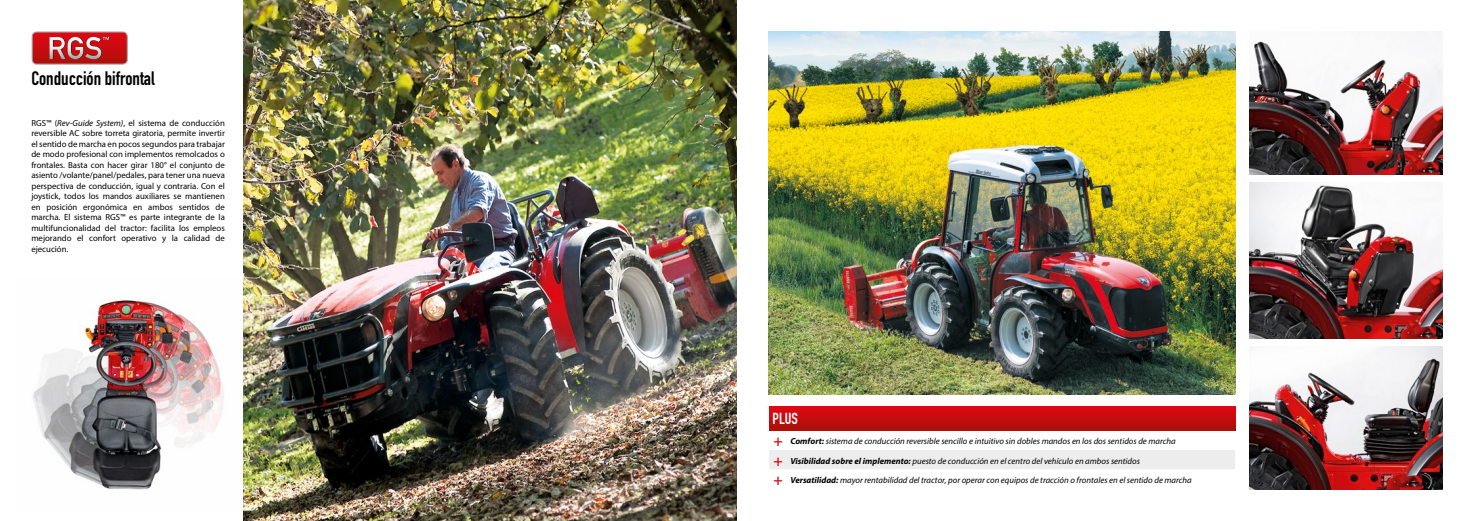
<style>
.page{position:relative;width:1474px;height:521px;background:#fff}
.page>*{position:absolute;margin:0;border:0;box-sizing:border-box;transform-origin:0 0}
.t1{font:19.25px "DIN Engschrift";color:#000}
.t2{font:15.75px "DIN Engschrift";color:#fff}
.t3{font:700 condensed 15.75px/19.2px "Myriad Pro";color:#d80f15;text-align:justify}
.t4{font:8.75px/10.5px "Myriad Pro";color:#000;text-align:justify}
.t5{font:italic 8.75px/19.2px "Myriad Pro";color:#000}
.s1{font-style:italic}
.s2{font-weight:700}
</style>
<div class="page">
<img style="left:33px;top:300px;width:191px;height:190px">
<svg style="left:769px;top:406px;width:466px;height:25px;background:#c40b0e"></svg>
<div style="left:769px;top:450px;width:466px;height:19px;background:#ededed"></div>
<img style="left:1249px;top:182px;width:193px;height:157px">
<img style="left:1249px;top:346px;width:193px;height:143px">
<img style="left:1249px;top:32px;width:193px;height:143px">
<img style="left:768px;top:32px;width:467px;height:363px">
<img style="left:243px;top:0;width:494px;height:521px">
<svg style="left:32px;top:31px;width:96px;height:34px;background:#c42d2f"></svg>
<img style="left:50px;top:37px;width:59px;height:22px">
<h1 class="t1" style="left:31px;top:67px;width:125px">Conducción bifrontal</h1>
<p class="t4" style="left:31px;top:117px;width:195px">RGS™ (<span class="s1">Rev-Guide System)</span>, el sistema de conducción reversible AC sobre torreta giratoria, permite invertir el sentido de marcha en pocos segundos para trabajar de modo profesional con implementos remolcados o frontales. Basta con hacer girar 180° el conjunto de asiento /volante/panel/pedales, para tener una nueva perspectiva de conducción, igual y contraria. Con el joystick, todos los mandos auxiliares se mantienen en posición ergonómica en ambos sentidos de marcha. El sistema RGS™ es parte integrante de la multifuncionalidad del tractor: facilita los empleos mejorando el confort operativo y la calidad de ejecución.</p>
<h2 class="t2" style="left:772px;top:410px;width:27px">PLUS</h2>
<h2 class="t3" style="left:773px;top:431px;width:11px">+ + +</h2>
<p class="t5" style="left:790px;top:432px;width:403px"><span class="s2">Comfort:</span> sistema de conducción reversible sencillo e intuitivo sin dobles mandos en los dos sentidos de marcha<br><span class="s2">Visibilidad sobre el implemento:</span> puesto de conducción en el centro del vehículo en ambos sentidos<br><span class="s2">Versatilidad:</span> mayor rentabilidad del tractor, por operar con equipos de tracción o frontales en el sentido de marcha</p>
</div>
